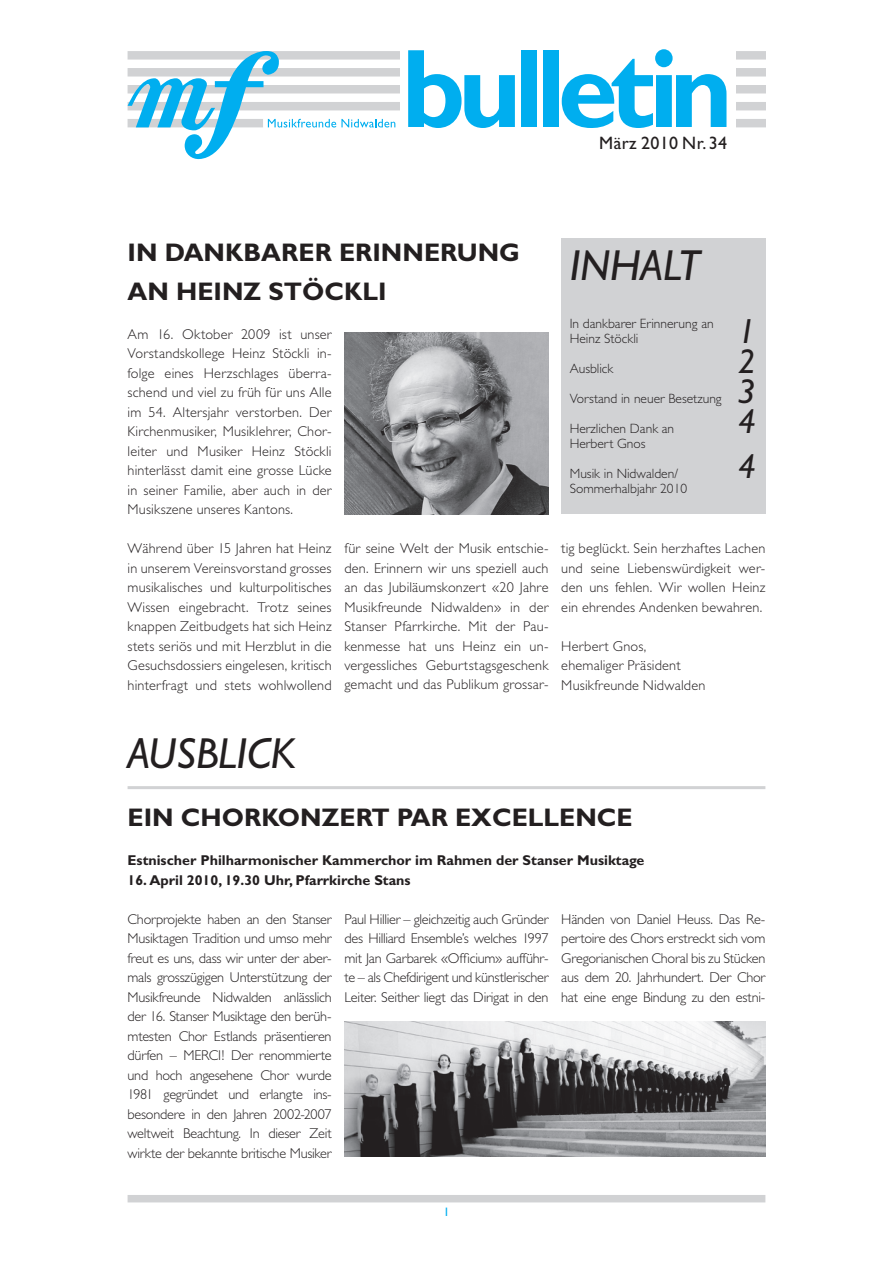
<style>
.page{position:relative;width:893px;height:1263px;background:#fff}
.page>*{position:absolute;margin:0;border:0;box-sizing:border-box;transform-origin:0 0}
.t1{font:700 112.5px "Gill Sans";color:#00aeef}
.t2{font:italic 43.5px "Gill Sans";color:#231f20}
.t3{font:italic 34.5px "Gill Sans";color:#231f20}
.t4{font:700 25.5px/39px "Gill Sans";color:#231f20}
.t5{font:18px "Gill Sans";letter-spacing:.02em;color:#231f20}
.t6{font:300 14.25px/19.5px "Gill Sans";letter-spacing:.01em;color:#231f20;text-align:justify}
.t7{font:700 14.25px "Gill Sans";color:#231f20}
.t8{font:300 13.5px/15px "Gill Sans";color:#231f20}
.t9{font:12.3px "Gill Sans";color:#00aeef}
</style>
<div class="page">
<div style="left:128px;top:1195px;width:637px;height:7px;background:#d1d2d4"></div>
<div style="left:128px;top:102px;width:637px;height:8px;background:#d1d2d4"></div>
<div style="left:128px;top:85px;width:637px;height:8px;background:#d1d2d4"></div>
<div style="left:128px;top:68px;width:637px;height:9px;background:#d1d2d4"></div>
<div style="left:128px;top:51px;width:637px;height:9px;background:#d1d2d4"></div>
<div style="left:400px;top:119px;width:365px;height:8px;background:#d1d2d4"></div>
<svg style="left:128px;top:51px;width:267px;height:108px"></svg>
<div style="left:400px;top:49px;width:336px;height:106px;background:#fff"></div>
<div style="left:561px;top:238px;width:204px;height:276px;background:#d1d2d4"></div>
<hr style="left:128px;top:786px;width:637px;height:3px;background:#d1d2d4">
<img style="left:344px;top:332px;width:205px;height:182px">
<img style="left:344px;top:1021px;width:421px;height:136px">
<h1 class="t1" style="left:402px;top:23px;width:333px">bulletin</h1>
<p class="t5" style="left:599px;top:132px;width:129px">März 2010 Nr. 34</p>
<h3 class="t4" style="left:128px;top:232px;width:394px">In dankbarer Eri nnerung an Hei nz Stöckli</h3>
<p class="t6" style="left:128px;top:324px;width:206px">Am 16. Oktober 2009 ist unser Vorstandskollege Heinz Stöckli in&shy;folge eines Herzschlages überra&shy;schend und viel zu früh für uns Alle im 54. Altersjahr verstorben. Der Kirchenmusiker, Musiklehrer, Chor&shy;leiter und Musiker Heinz Stöckli hinterlässt damit eine grosse Lücke in seiner Familie, aber auch in der Musikszene unseres Kantons.</p>
<p class="t6" style="left:128px;top:539px;width:206px">Während über 15 Jahren hat Heinz in unserem Vereinsvorstand grosses musikalisches und kulturpolitisches Wissen eingebracht. Trotz seines knappen Zeitbudgets hat sich Heinz stets seriös und mit Herzblut in die Gesuchsdossiers eingelesen, kritisch hinterfragt und stets wohlwollend</p>
<p class="t6" style="left:344px;top:539px;width:206px">für seine Welt der Musik entschie&shy;den. Erinnern wir uns speziell auch an das Jubiläumskonzert «20 Jahre Musikfreunde Nidwalden» in der Stanser Pfarrkirche. Mit der Pau&shy;kenmesse hat uns Heinz ein un&shy;vergessliches Geburtstagsgeschenk gemacht und das Publikum grossar-</p>
<h2 class="t2" style="left:570px;top:240px;width:132px">Inhalt</h2>
<p class="t8" style="left:570px;top:316px;width:145px">In dankbarer Erinnerung an<br>Heinz Stöckli</p>
<h3 class="t3" style="left:738px;top:312px;width:19px">1</h3>
<p class="t8" style="left:570px;top:361px;width:45px">Ausblick</p>
<h3 class="t3" style="left:738px;top:342px;width:19px">2</h3>
<p class="t8" style="left:570px;top:391px;width:153px">Vorstand in neuer Besetzung</p>
<p class="t8" style="left:570px;top:421px;width:106px">Herzlichen Dank an</p>
<p class="t8" style="left:570px;top:436px;width:77px">Herbert Gnos</p>
<p class="t8" style="left:570px;top:466px;width:110px">Musik in Nidwalden/</p>
<p class="t8" style="left:570px;top:481px;width:119px">Sommerhalbjahr 2010</p>
<h3 class="t3" style="left:738px;top:372px;width:19px">3</h3>
<h3 class="t3" style="left:738px;top:402px;width:19px">4</h3>
<h3 class="t3" style="left:738px;top:447px;width:19px">4</h3>
<p class="t6" style="left:561px;top:539px;width:206px">tig beglückt. Sein herzhaftes Lachen und seine Liebenswürdigkeit wer&shy;den uns fehlen. Wir wollen Heinz ein ehrendes Andenken bewahren.</p>
<p class="t6" style="left:561px;top:636px;width:146px;text-align:left">Herbert Gnos, ehemaliger Präsident<br>Musikfreunde Nidwalden</p>
<h2 class="t2" style="left:128px;top:728px;width:169px">AUSBLICK</h2>
<h3 class="t4" style="left:128px;top:798px;width:507px">Ei n Chorkonzert par excellence</h3>
<p class="t7" style="left:128px;top:852px;width:518px">Estnischer Philharmonischer Kammerchor im Rahmen der Stanser Musiktage</p>
<p class="t7" style="left:128px;top:871px;width:285px">16. April 2010, 19.30 Uhr, Pfarrkirche Stans</p>
<p class="t6" style="left:128px;top:909px;width:206px">Chorprojekte haben an den Stanser Musiktagen Tradition und umso mehr freut es uns, dass wir unter der aber&shy;mals grosszügigen Unterstützung der Musikfreunde Nidwalden anlässlich der 16. Stanser Musiktage den berüh&shy;mtesten Chor Estlands präsentieren dürfen – MERCI! Der renommierte und hoch angesehene Chor wurde 1981 gegründet und erlangte ins&shy;besondere in den Jahren 2002-2007 weltweit Beachtung. In dieser Zeit wirkte der bekannte britische Musiker</p>
<p class="t6" style="left:344px;top:909px;width:206px">Paul Hillier – gleichzeitig auch Gründer des Hilliard Ensemble’s welches 1997 mit Jan Garbarek «Officium» aufführ&shy;te – als Chefdirigent und künstlerischer Leiter. Seither liegt das Dirigat in den</p>
<p class="t6" style="left:561px;top:909px;width:206px">Händen von Daniel Heuss. Das Re&shy;pertoire des Chors erstreckt sich vom Gregorianischen Choral bis zu Stücken aus dem 20. Jahrhundert. Der Chor hat eine enge Bindung zu den estni-</p>
<p class="t9" style="left:443px;top:1205px;width:8px">1</p>
</div>
